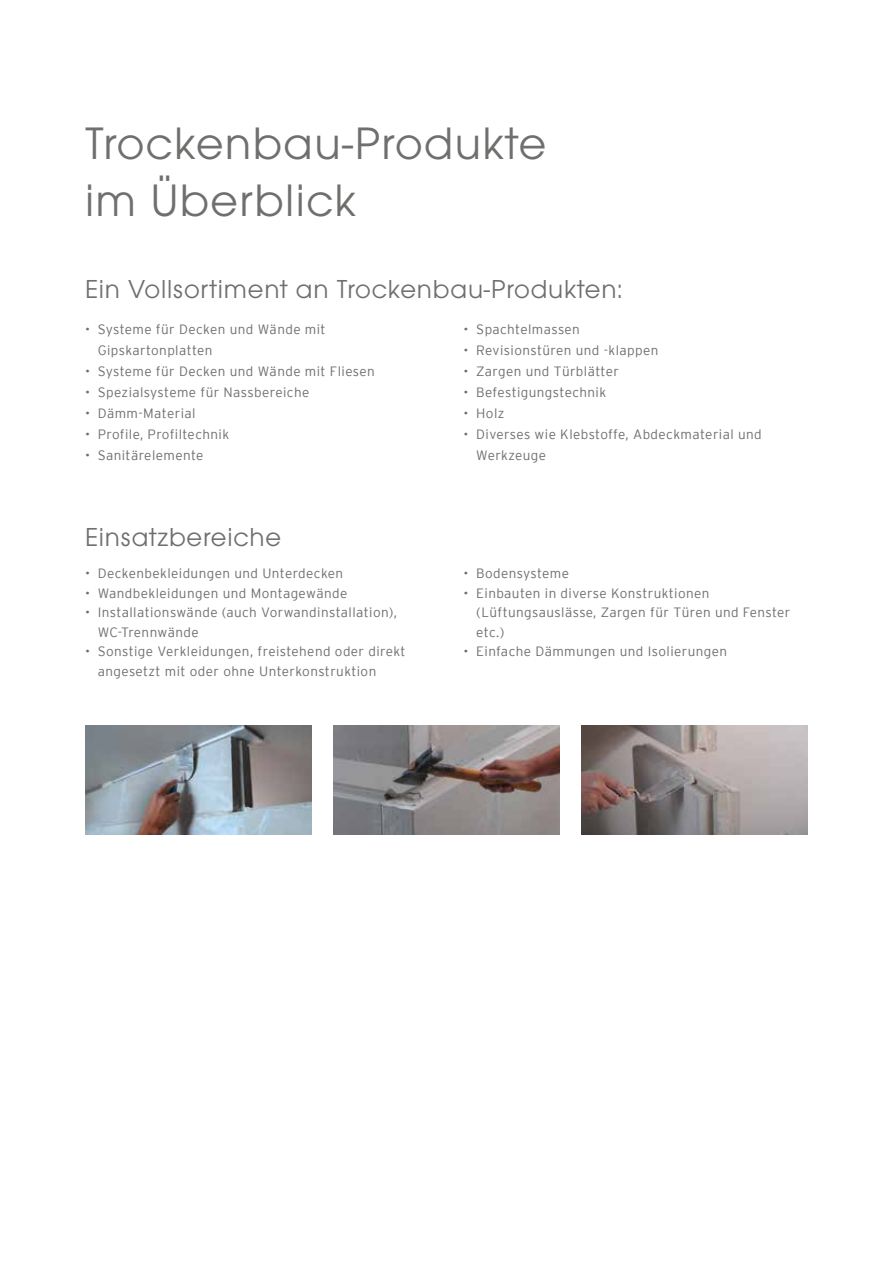
<style>
.page{position:relative;width:893px;height:1263px;background:#fff}
.page>*{position:absolute;margin:0;border:0;box-sizing:border-box;transform-origin:0 0}
.t1{font:47.25px/56.7px "Avant Gard Goth EF";letter-spacing:.03em;color:#6f6f6e}
.t2{font:27px "Avant Gard Goth EF";letter-spacing:.03em;color:#6f6f6e}
.t3{font:300 13.5px/19.5px "Interstate";letter-spacing:.03em;color:#6f6f6e}
</style>
<div class="page">
<img style="left:85px;top:726px;width:227px;height:108px">
<img style="left:581px;top:726px;width:227px;height:108px">
<img style="left:333px;top:726px;width:227px;height:108px">
<h1 class="t1" style="left:85px;top:115px;width:463px">Trockenbau-Produkte im Überblick</h1>
<h2 class="t2" style="left:85px;top:273px;width:539px">Ein Vollsortiment an Trockenbau-Produkten:</h2>
<p class="t3" style="left:98px;top:318px;width:229px;line-height:21px;text-indent:-13px">• Systeme für Decken und Wände mit<br>Gipskartonplatten</p>
<p class="t3" style="left:85px;top:361px;width:291px">• Systeme für Decken und Wände mit Fliesen</p>
<p class="t3" style="left:85px;top:382px;width:226px">• Spezialsysteme für Nassbereiche</p>
<p class="t3" style="left:85px;top:403px;width:112px">• Dämm-Material</p>
<p class="t3" style="left:85px;top:424px;width:146px">• Profile, Profiltechnik</p>
<p class="t3" style="left:85px;top:445px;width:120px">• Sanitärelemente</p>
<h2 class="t2" style="left:85px;top:522px;width:198px">Einsatzbereiche</h2>
<p class="t3" style="left:85px;top:564px;width:260px">• Deckenbekleidungen und Unterdecken</p>
<p class="t3" style="left:85px;top:583px;width:264px">• Wandbekleidungen und Montagewände</p>
<p class="t3" style="left:98px;top:603px;width:301px;text-indent:-13px">• Installationswände (auch Vorwandinstallation),<br>WC-Trennwände</p>
<p class="t3" style="left:98px;top:642px;width:309px;text-indent:-13px">• Sonstige Verkleidungen, freistehend oder direkt angesetzt mit oder ohne Unterkonstruktion</p>
<p class="t3" style="left:463px;top:319px;width:118px">• Spachtelmassen</p>
<p class="t3" style="left:463px;top:340px;width:196px">• Revisionstüren und -klappen</p>
<p class="t3" style="left:463px;top:361px;width:157px">• Zargen und Türblätter</p>
<p class="t3" style="left:463px;top:382px;width:144px">• Befestigungstechnik</p>
<p class="t3" style="left:463px;top:403px;width:42px">• Holz</p>
<p class="t3" style="left:476px;top:423px;width:287px;line-height:21px;text-indent:-13px">• Diverses wie Klebstoffe, Abdeckmaterial und<br>Werkzeuge</p>
<p class="t3" style="left:463px;top:564px;width:107px">• Bodensysteme</p>
<p class="t3" style="left:476px;top:583px;width:316px;text-indent:-13px">• Einbauten in diverse Konstruktionen (Lüftungsauslässe, Zargen für Türen und Fenster etc.)</p>
<p class="t3" style="left:463px;top:642px;width:265px">• Einfache Dämmungen und Isolierungen</p>
</div>
